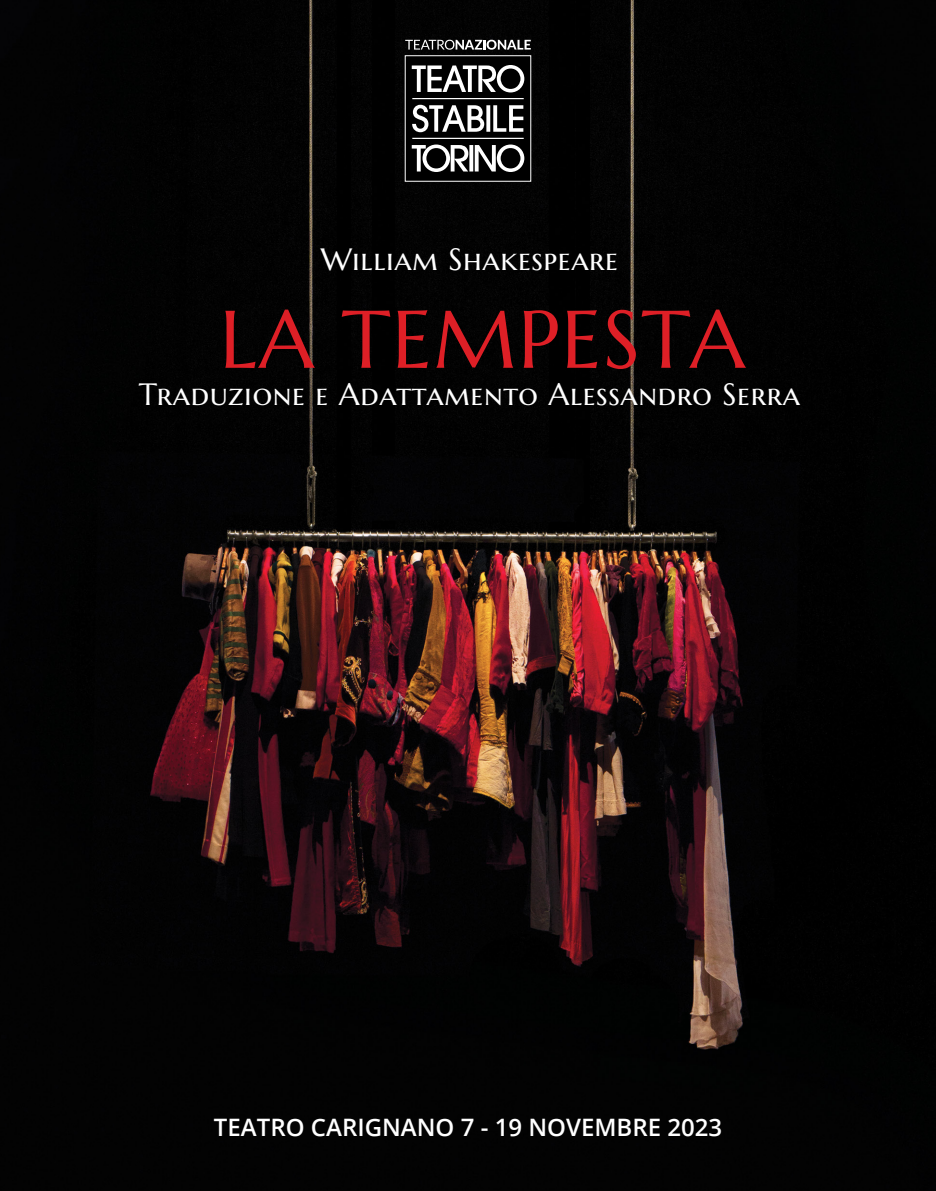
<style>
.page{position:relative;width:936px;height:1191px;background:#fff}
.page>*{position:absolute;margin:0;border:0;box-sizing:border-box;transform-origin:0 0}
.t1{font:81.4px "Marcellus SC";letter-spacing:.02em;color:#de1f26}
.t2{font:30.8px "Marcellus SC";letter-spacing:.02em;color:#fff}
.t3{font:600 24px "Open Sans";color:#fff}
</style>
<div class="page">
<img style="left:0;top:0;width:935px;height:1191px">
<div style="left:405px;top:56px;width:125px;height:125px;background:#000"></div>
<svg style="left:412px;top:65px;width:112px;height:107px"></svg>
<svg style="left:405px;top:40px;width:125px;height:10px"></svg>
<p class="t2" style="left:320px;top:240px;width:299px">William Shakespeare</p>
<h1 class="t1" style="left:220px;top:288px;width:527px">LA TEMPESTA</h1>
<p class="t2" style="left:139px;top:375px;width:662px">Traduzione e Adattamento Alessandro Serra</p>
<p class="t3" style="left:214px;top:1110px;width:509px">TEATRO CARIGNANO 7 - 19 NOVEMBRE 2023</p>
</div>
